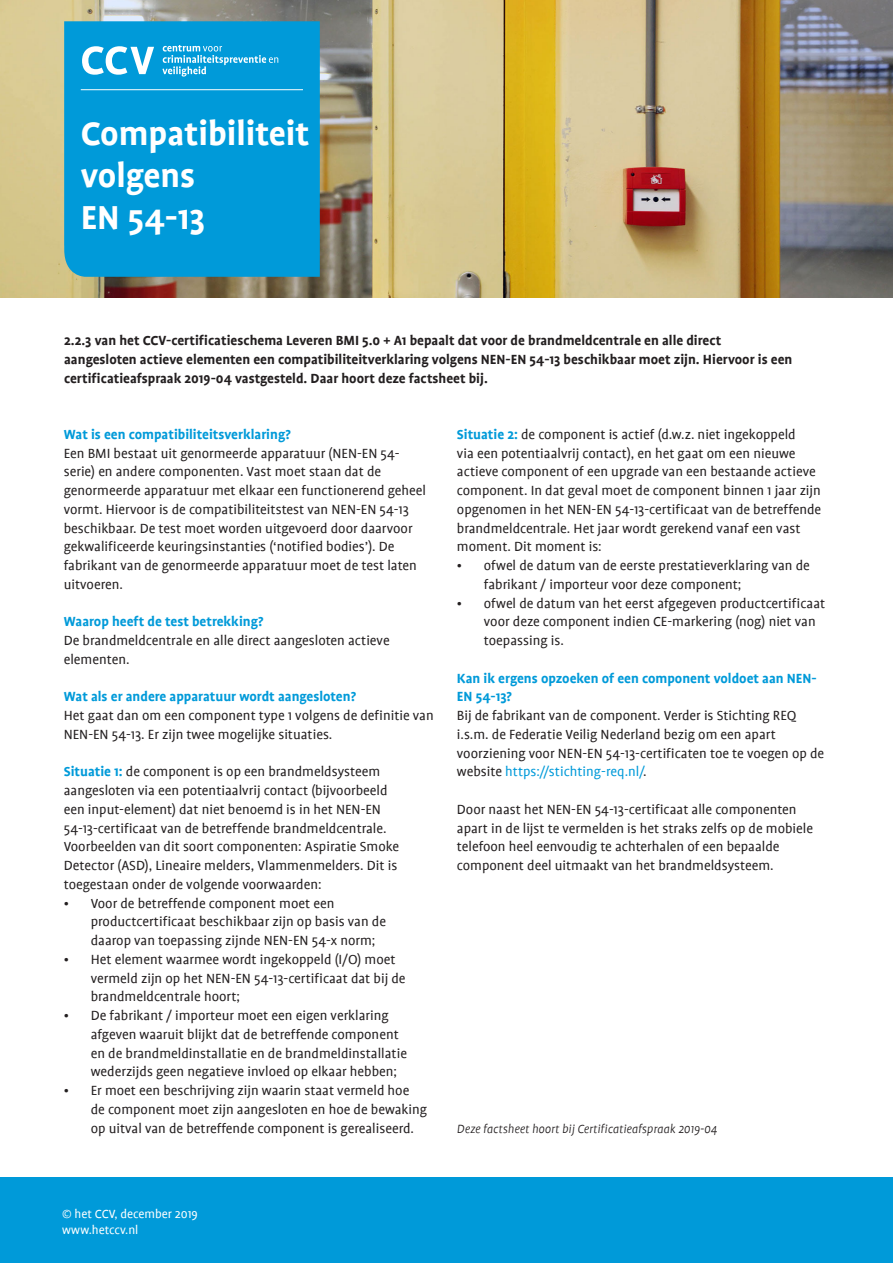
<style>
.page{position:relative;width:893px;height:1263px;background:#fff}
.page>*{position:absolute;margin:0;border:0;box-sizing:border-box;transform-origin:0 0}
.t1{font:700 37.5px/42px "Profile";color:#fff}
.t2{font:15px/18.8px "Profile";color:#231f20}
.t3{font:700 15px/18.8px "Profile";color:#231f20}
.t4{font:700 15px/18.8px "Profile";color:#009ad9}
.t5{font:italic 300 13.5px "Profile";color:#231f20}
.t6{font:13.5px "Profile";color:#fff}
.s1{font-weight:700;color:#009ad9}
.s2{color:#009ad9}
.s3{font-weight:300}
</style>
<div class="page">
<img style="left:0;top:0;width:893px;height:298px">
<div style="left:64px;top:21px;width:256px;height:256px;background:#009ad9"></div>
<svg style="left:82px;top:46px;width:72px;height:29px"></svg>
<svg style="left:162px;top:45px;width:116px;height:32px;background:#2cabdf"></svg>
<hr style="left:81px;top:89px;width:222px;height:1px;background:#fff">
<div style="left:0;top:1177px;width:893px;height:86px;background:#009ad9"></div>
<p class="t1" style="left:81px;top:113px;width:230px">Compatibiliteit volgens</p>
<p class="t1" style="left:81px;top:197px;width:126px">EN 54-13</p>
<p class="t3" style="left:64px;top:331px;width:730px">2.2.3 van het CCV-certificatieschema Leveren BMI 5.0 + A1 bepaalt dat voor de brandmeldcentrale en alle direct aangesloten actieve elementen een compatibiliteitverklaring volgens NEN-EN 54-13 beschikbaar moet zijn. Hiervoor is een certificatieafspraak 2019-04 vastgesteld. Daar hoort deze factsheet bij.</p>
<p class="t4" style="left:64px;top:425px;width:228px">Wat is een compatibiliteitsverklaring?</p>
<p class="t2" style="left:64px;top:444px;width:337px">Een BMI bestaat uit genormeerde apparatuur (NEN-EN 54-</p>
<p class="t2" style="left:64px;top:462px;width:364px">serie) en andere componenten. Vast moet staan dat de genormeerde apparatuur met elkaar een functionerend geheel vormt. Hiervoor is de compatibiliteitstest van NEN-EN 54-13 beschikbaar. De test moet worden uitgevoerd door daarvoor gekwalificeerde keuringsinstanties (‘notified bodies’). De fabrikant van de genormeerde apparatuur moet de test laten uitvoeren.</p>
<p class="t4" style="left:64px;top:612px;width:201px">Waarop heeft de test betrekking?</p>
<p class="t2" style="left:64px;top:631px;width:327px">De brandmeldcentrale en alle direct aangesloten actieve elementen.</p>
<p class="t4" style="left:64px;top:687px;width:294px">Wat als er andere apparatuur wordt aangesloten?</p>
<p class="t2" style="left:64px;top:706px;width:371px">Het gaat dan om een component type 1 volgens de definitie van<br>NEN-EN 54-13. Er zijn twee mogelijke situaties.</p>
<p class="t2" style="left:64px;top:762px;width:337px"><span class="s1">Situatie 1:</span> de component is op een brandmeldsysteem aangesloten via een potentiaalvrij contact (bijvoorbeeld een input-element) dat niet benoemd is in het NEN-EN 54-13-certificaat van de betreffende brandmeldcentrale.<br>Voorbeelden van dit soort componenten: Aspiratie Smoke Detector (ASD), Lineaire melders, Vlammenmelders. Dit is toegestaan onder de volgende voorwaarden:</p>
<p class="t2" style="left:91px;top:894px;width:297px;text-indent:-27px">• Voor de betreffende component moet een productcertificaat beschikbaar zijn op basis van de daarop van toepassing zijnde NEN-EN 54-x norm;</p>
<p class="t2" style="left:91px;top:950px;width:316px;text-indent:-27px">• Het element waarmee wordt ingekoppeld (I/O) moet vermeld zijn op het NEN-EN 54-13-certificaat dat bij de brandmeldcentrale hoort;</p>
<p class="t2" style="left:91px;top:1006px;width:318px;text-indent:-27px">• De fabrikant / importeur moet een eigen verklaring afgeven waaruit blijkt dat de betreffende component en de brandmeldinstallatie en de brandmeldinstallatie wederzijds geen negatieve invloed op elkaar hebben;</p>
<p class="t2" style="left:91px;top:1081px;width:338px;text-indent:-27px">• Er moet een beschrijving zijn waarin staat vermeld hoe de component moet zijn aangesloten en hoe de bewaking op uitval van de betreffende component is gerealiseerd.</p>
<p class="t2" style="left:457px;top:425px;width:366px"><span class="s1">Situatie 2:</span> de component is actief (d.w.z. niet ingekoppeld<br>via een potentiaalvrij contact), en het gaat om een nieuwe actieve component of een upgrade van een bestaande actieve component. In dat geval moet de component binnen 1 jaar zijn opgenomen in het NEN-EN 54-13-certificaat van de betreffende brandmeldcentrale. Het jaar wordt gerekend vanaf een vast moment. Dit moment is:</p>
<p class="t2" style="left:484px;top:556px;width:327px;text-indent:-27px">• ofwel de datum van de eerste prestatieverklaring van de fabrikant / importeur voor deze component;</p>
<p class="t2" style="left:484px;top:594px;width:343px;text-indent:-27px">• ofwel de datum van het eerst afgegeven productcertificaat voor deze component indien CE-markering (nog) niet van toepassing is.</p>
<p class="t4" style="left:457px;top:668px;width:361px">Kan ik ergens opzoeken of een component voldoet aan NEN-<br>EN 54-13?</p>
<p class="t2" style="left:457px;top:706px;width:369px">Bij de fabrikant van de component. Verder is Stichting REQ i.s.m. de Federatie Veilig Nederland bezig om een apart voorziening voor NEN-EN 54-13-certificaten toe te voegen op de website <span class="s2">https://stichting-req.nl/</span>.</p>
<p class="t2" style="left:457px;top:800px;width:358px">Door naast het NEN-EN 54-13-certificaat alle componenten apart in de lijst te vermelden is het straks zelfs op de mobiele telefoon heel eenvoudig te achterhalen of een bepaalde component deel uitmaakt van het brandmeldsysteem.</p>
<p class="t5" style="left:457px;top:1122px;width:262px">Deze factsheet hoort bij Certificatieafspraak 2019-04</p>
<p class="t6" style="left:62px;top:1206px;width:137px"><span class="s3">©</span> het CCV, december 2019</p>
<p class="t6" style="left:62px;top:1223px;width:78px">www.hetccv.nl</p>
</div>
